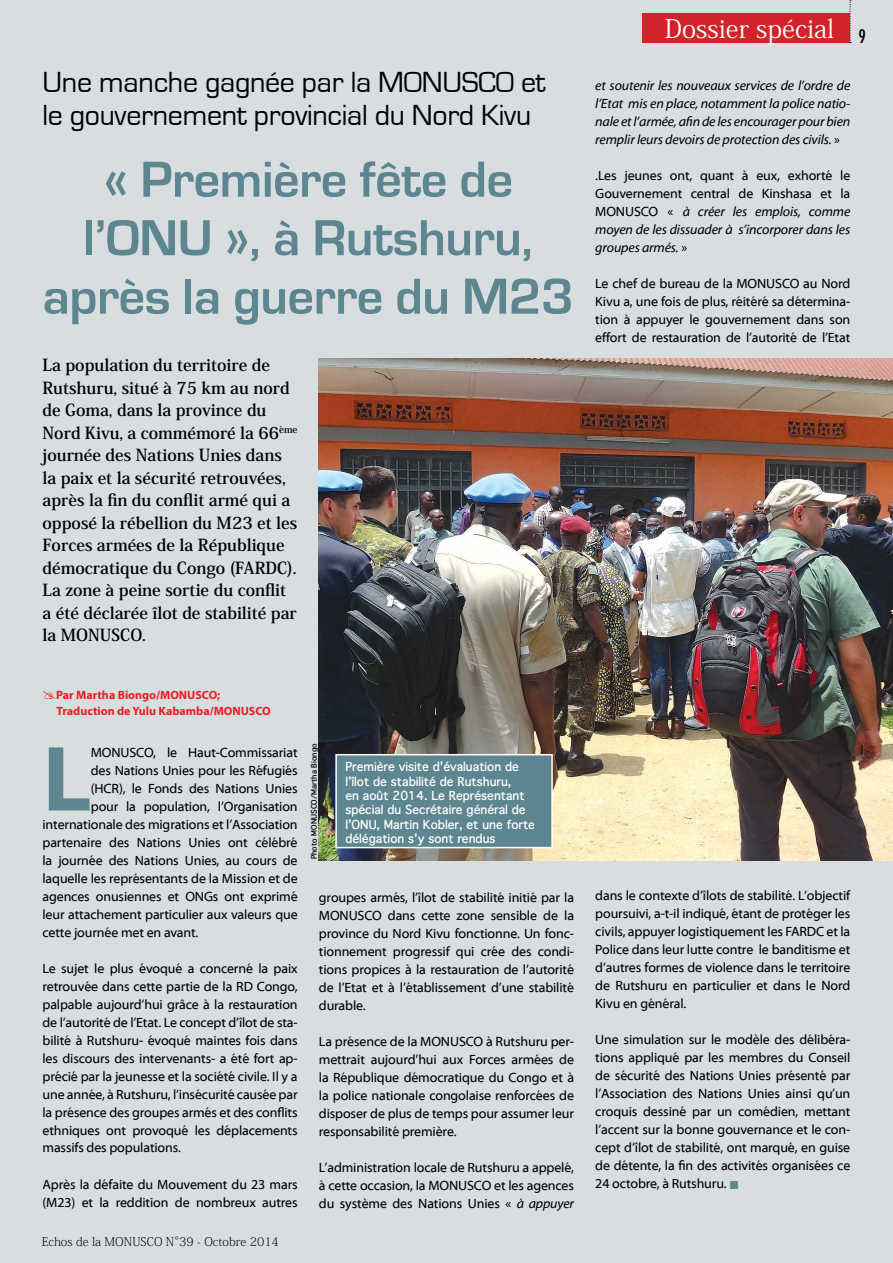
<style>
.page{position:relative;width:893px;height:1263px;background:#d8dee0}
.page>*{position:absolute;margin:0;border:0;box-sizing:border-box;transform-origin:0 0}
.t1{font:700 93.6px "Myriad Web Pro";color:#5d8690}
.t2{font:700 52.5px/58.5px "Eurostile";letter-spacing:-.01em;color:#5d8690;text-align:center}
.t3{font:30px/33px "Eurostile";letter-spacing:-.01em;color:#000}
.t4{font:25.5px "Koz Min Pro";color:#fff}
.t5{font:500 condensed 18px "Futura";color:#000}
.t6{font:700 16.5px/22.5px "Koz Min Pr 6 N";color:#000}
.t7{font:13.5px/18px "Myriad Web Pro";letter-spacing:-.01em;color:#000;text-align:justify}
.t8{font:italic 13.5px/18px "Myriad Web Pro";letter-spacing:-.01em;color:#000;text-align:justify}
.t9{font:700 12px/14.4px "Thonburi";letter-spacing:-.01em;color:#fff}
.t10{font:700 12px/16.5px "Myriad Pro";color:#ed1d24}
.t11{font:200 12px "Koz Min Pr 6 N";color:#000}
.t12{font:700 7.5px "Thonburi";color:#000}
.s1{font-style:italic}
.s2{font-style:normal}
.s3{color:#5d8690}
</style>
<div class="page">
<img style="left:319px;top:358px;width:574px;height:503px">
<svg style="left:849px;top:0;width:2px;height:43px"></svg>
<div style="left:642px;top:13px;width:208px;height:30px;background:#d2232a"></div>
<div style="left:336px;top:755px;width:216px;height:93px;background:#5d8690"></div>
<div style="left:335px;top:754px;width:218px;height:94px;border:2px solid #fff"></div>
<h3 class="t3" style="left:43px;top:67px;width:505px">Une manche gagnée par la MONUSCO et le gouvernement provincial du Nord Kivu</h3>
<h2 class="t2" style="left:43px;top:151px;width:533px">« Première fête de l’ONU », à Rutshuru, après la guerre du M23</h2>
<p class="t6" style="left:43px;top:354px;width:257px">La population du territoire de<br>Rutshuru, situé à 75 km au nord de Goma, dans la province du<br>Nord Kivu, a commémoré la 66<sup>ème </sup>journée des Nations Unies dans la paix et la sécurité retrouvées, après la fin du conflit armé qui a opposé la rébellion du M23 et les<br>Forces armées de la République démocratique du Congo (FARDC).<br>La zone à peine sortie du conflit a été déclarée îlot de stabilité par la MONUSCO.</p>
<p class="t10" style="left:56px;top:686px;width:216px">Par Martha Biongo/MONUSCO;<br>Traduction de Yulu Kabamba/MONUSCO</p>
<h1 class="t1" style="left:43px;top:728px;width:51px">L</h1>
<p class="t7" style="left:91px;top:743px;width:208px">MONUSCO, le Haut-Commissariat</p>
<p class="t7" style="left:91px;top:761px;width:208px">des Nations Unies pour les Réfugiés</p>
<p class="t7" style="left:91px;top:779px;width:208px">(HCR), le Fonds des Nations Unies</p>
<p class="t7" style="left:91px;top:797px;width:208px">pour la population, l’Organisation</p>
<p class="t7" style="left:43px;top:815px;width:257px">internationale des migrations et l’Association</p>
<p class="t7" style="left:43px;top:833px;width:257px">partenaire des Nations Unies ont célébré</p>
<p class="t7" style="left:43px;top:851px;width:257px">la journée des Nations Unies, au cours de</p>
<p class="t7" style="left:43px;top:869px;width:257px">laquelle les représentants de la Mission et de</p>
<p class="t7" style="left:43px;top:887px;width:257px">agences onusiennes et ONGs ont exprimé</p>
<p class="t7" style="left:43px;top:905px;width:257px">leur attachement particulier aux valeurs que</p>
<p class="t7" style="left:43px;top:923px;width:157px">cette journée met en avant.</p>
<p class="t7" style="left:43px;top:959px;width:257px">Le sujet le plus évoqué a concerné la paix retrouvée dans cette partie de la RD Congo, palpable aujourd’hui grâce à la restauration de l’autorité de l’Etat. Le concept d’îlot de sta&shy;bilité à Rutshuru- évoqué maintes fois dans les discours des intervenants- a été fort ap&shy;précié par la jeunesse et la société civile. Il y a une année, à Rutshuru, l’insécurité causée par la présence des groupes armés et des conflits ethniques ont provoqué les déplacements massifs des populations.</p>
<p class="t7" style="left:43px;top:1175px;width:257px">Après la défaite du Mouvement du 23 mars (M23) et la reddition de nombreux autres</p>
<p class="t11" style="left:42px;top:1235px;width:239px">Echos de la MONUSCO N°39 - Octobre 2014</p>
<p class="t12" style="left:308px;top:859px;width:118px;rotate:-90deg">Photo MONUSCO/Martha Biongo</p>
<p class="t9" style="left:345px;top:759px;width:191px">Première visite d’évaluation de l’îlot de stabilité de Rutshuru,<br>en août 2014. Le Représentant spécial du Secrétaire général de l’ONU, Martin Kobler, et une forte délégation s’y sont rendus</p>
<p class="t7" style="left:319px;top:888px;width:257px">groupes armés, l’îlot de stabilité initié par la MONUSCO dans cette zone sensible de la province du Nord Kivu fonctionne. Un fonc&shy;tionnement progressif qui crée des condi&shy;tions propices à la restauration de l’autorité de l’Etat et à l’établissement d’une stabilité durable.</p>
<p class="t7" style="left:319px;top:1032px;width:257px">La présence de la MONUSCO à Rutshuru per&shy;mettrait aujourd’hui aux Forces armées de la République démocratique du Congo et à la police nationale congolaise renforcées de disposer de plus de temps pour assumer leur responsabilité première.</p>
<p class="t7" style="left:319px;top:1158px;width:257px">L’administration locale de Rutshuru a appelé, à cette occasion, la MONUSCO et les agences du système des Nations Unies « <span class="s1">à appuyer</span></p>
<h3 class="t4" style="left:665px;top:11px;width:171px">Dossier spécial</h3>
<h3 class="t5" style="left:858px;top:25px;width:9px">9</h3>
<p class="t8" style="left:595px;top:77px;width:257px">et soutenir les nouveaux services de l’ordre de l’Etat mis en place, notamment la police natio&shy;nale et l’armée, afin de les encourager pour bien remplir leurs devoirs de protection des civils. <span class="s2">»</span></p>
<p class="t7" style="left:595px;top:167px;width:257px">.Les jeunes ont, quant à eux, exhorté le Gouvernement central de Kinshasa et la MONUSCO « <span class="s1">à créer les emplois, comme moyen de les dissuader à s’incorporer dans les groupes armés.</span> »</p>
<p class="t7" style="left:595px;top:275px;width:257px">Le chef de bureau de la MONUSCO au Nord Kivu a, une fois de plus, réitéré sa détermina&shy;tion à appuyer le gouvernement dans son effort de restauration de l’autorité de l’Etat</p>
<p class="t7" style="left:595px;top:887px;width:257px">dans le contexte d’îlots de stabilité. L’objectif poursuivi, a-t-il indiqué, étant de protéger les civils, appuyer logistiquement les FARDC et la Police dans leur lutte contre le banditisme et d’autres formes de violence dans le territoire de Rutshuru en particulier et dans le Nord Kivu en général.</p>
<p class="t7" style="left:595px;top:1031px;width:257px">Une simulation sur le modèle des délibéra&shy;tions appliqué par les membres du Conseil de sécurité des Nations Unies présenté par l’Association des Nations Unies ainsi qu’un croquis dessiné par un comédien, mettant l’accent sur la bonne gouvernance et le con&shy;cept d’îlot de stabilité, ont marqué, en guise de détente, la fin des activités organisées ce 24 octobre, à Rutshuru. <span class="s3">■</span></p>
</div>
